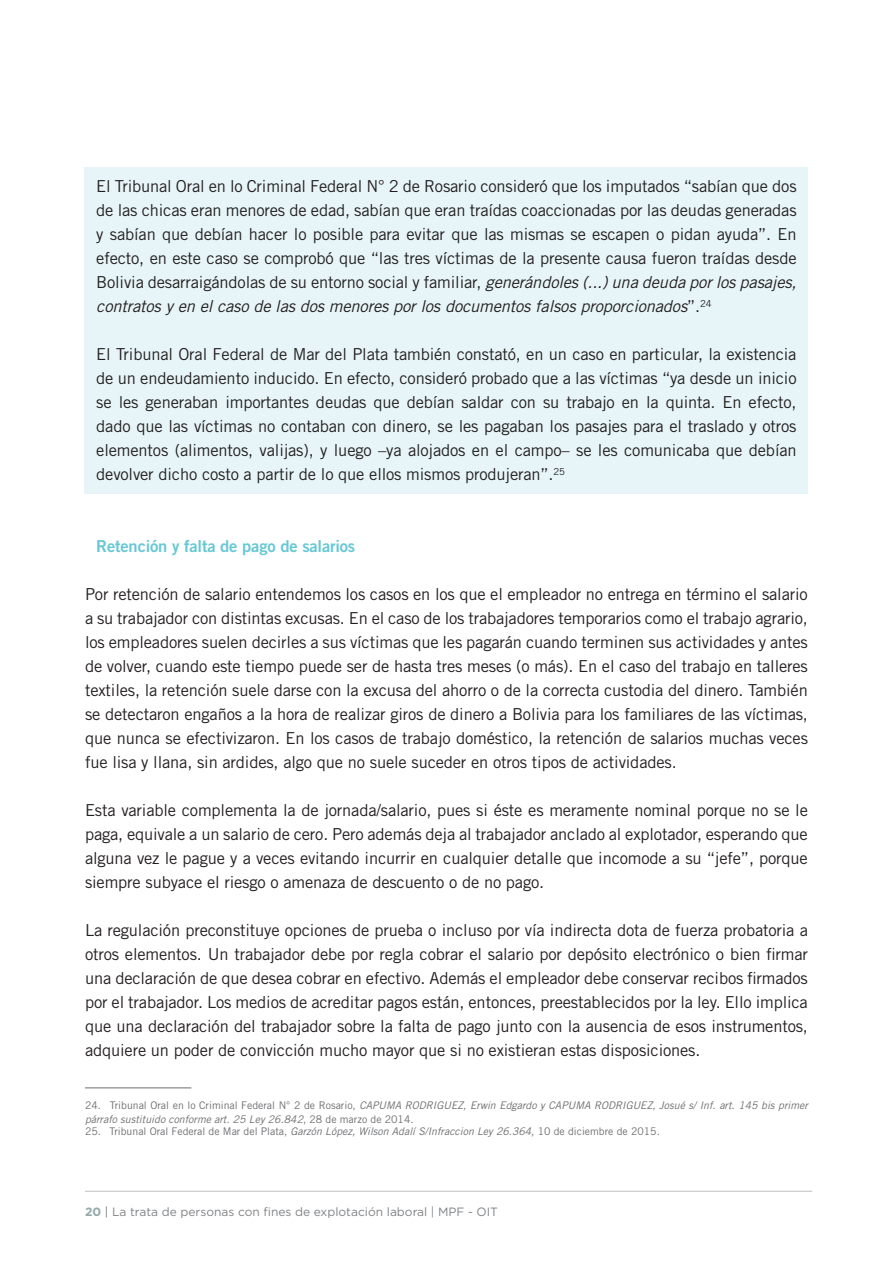
<style>
.page{position:relative;width:893px;height:1263px;background:#fff}
.page>*{position:absolute;margin:0;border:0;box-sizing:border-box;transform-origin:0 0}
.Texto_-_Trade{font:16.5px/24px "Trade Gothic LT Std";letter-spacing:-.01em;color:#231f20;text-align:justify}
.Sub-titulo{font:16.5px "Trade Gothic LT Std Bd 2";letter-spacing:-.01em;color:#67c8d5}
.t1{font:12px "Gotham";color:#808285}
.Nota_al_pie{font:italic 10.5px/13.5px "Trade Gothic LT Std";color:#6c6d70}
.Nota_al_pie-2{font:10.5px "Trade Gothic LT Std";color:#6c6d70}
.s1{font-style:italic}
.s2{font-style:normal}
.s3{font-weight:700;color:#93a8ab}
.s4{color:#6c6d70}
</style>
<div class="page">
<hr style="left:85px;top:1191px;width:727px;height:1px;background:#bebfc2">
<div style="left:85px;top:167px;width:723px;height:327px;background:#e7f5f8"></div>
<hr style="left:85px;top:1087px;width:106px;height:1px;background:#6c6d70">
<p class="Texto_-_Trade" style="left:96px;top:174px;width:702px">El Tribunal Oral en lo Criminal Federal N° 2 de Rosario consideró que los imputados “sabían que dos de las chicas eran menores de edad, sabían que eran traídas coaccionadas por las deudas generadas y sabían que debían hacer lo posible para evitar que las mismas se escapen o pidan ayuda”. En efecto, en este caso se comprobó que “las tres víctimas de la presente causa fueron traídas desde Bolivia desarraigándolas de su entorno social y familiar, <span class="s1">generándoles (...) una deuda por los pasajes, contratos y en el caso de las dos menores por los documentos falsos proporcionados</span>”.<sup>24</sup></p>
<p class="Texto_-_Trade" style="left:96px;top:342px;width:702px">El Tribunal Oral Federal de Mar del Plata también constató, en un caso en particular, la existencia de un endeudamiento inducido. En efecto, consideró probado que a las víctimas “ya desde un inicio se les generaban importantes deudas que debían saldar con su trabajo en la quinta. En efecto, dado que las víctimas no contaban con dinero, se les pagaban los pasajes para el traslado y otros elementos (alimentos, valijas), y luego –ya alojados en el campo– se les comunicaba que debían devolver dicho costo a partir de lo que ellos mismos produjeran”.<sup>25</sup></p>
<p class="Sub-titulo" style="left:96px;top:536px;width:260px">Retención y falta de pago de salarios</p>
<p class="Texto_-_Trade" style="left:85px;top:582px;width:724px">Por retención de salario entendemos los casos en los que el empleador no entrega en término el salario a su trabajador con distintas excusas. En el caso de los trabajadores temporarios como el trabajo agrario, los empleadores suelen decirles a sus víctimas que les pagarán cuando terminen sus actividades y antes de volver, cuando este tiempo puede ser de hasta tres meses (o más). En el caso del trabajo en talleres textiles, la retención suele darse con la excusa del ahorro o de la correcta custodia del dinero. También se detectaron engaños a la hora de realizar giros de dinero a Bolivia para los familiares de las víctimas, que nunca se efectivizaron. En los casos de trabajo doméstico, la retención de salarios muchas veces fue lisa y llana, sin ardides, algo que no suele suceder en otros tipos de actividades.</p>
<p class="Texto_-_Trade" style="left:85px;top:798px;width:724px">Esta variable complementa la de jornada/salario, pues si éste es meramente nominal porque no se le paga, equivale a un salario de cero. Pero además deja al trabajador anclado al explotador, esperando que alguna vez le pague y a veces evitando incurrir en cualquier detalle que incomode a su “jefe”, porque siempre subyace el riesgo o amenaza de descuento o de no pago.</p>
<p class="Texto_-_Trade" style="left:85px;top:918px;width:724px">La regulación preconstituye opciones de prueba o incluso por vía indirecta dota de fuerza probatoria a otros elementos. Un trabajador debe por regla cobrar el salario por depósito electrónico o bien firmar una declaración de que desea cobrar en efectivo. Además el empleador debe conservar recibos firmados por el trabajador. Los medios de acreditar pagos están, entonces, preestablecidos por la ley. Ello implica que una declaración del trabajador sobre la falta de pago junto con la ausencia de esos instrumentos, adquiere un poder de convicción mucho mayor que si no existieran estas disposiciones.</p>
<p class="Nota_al_pie" style="left:85px;top:1099px;width:724px"><span class="s2">24. Tribunal Oral en lo Criminal Federal N° 2 de Rosario,</span> CAPUMA RODRIGUEZ, Erwin Edgardo y CAPUMA RODRIGUEZ, Josué s/ Inf. art. 145 bis primer párrafo sustituido conforme art. 25 Ley 26.842<span class="s2">, 28 de marzo de 2014.</span></p>
<p class="Nota_al_pie-2" style="left:85px;top:1125px;width:576px">25. Tribunal Oral Federal de Mar del Plata, <span class="s1">Garzón López, Wilson Adalí S/Infraccion Ley 26.364</span>, 10 de diciembre de 2015.</p>
<p class="t1" style="left:85px;top:1204px;width:414px"><span class="s3">20</span> <span class="s4">|</span> La trata de personas con fines de explotación laboral | MPF - OIT</p>
</div>
